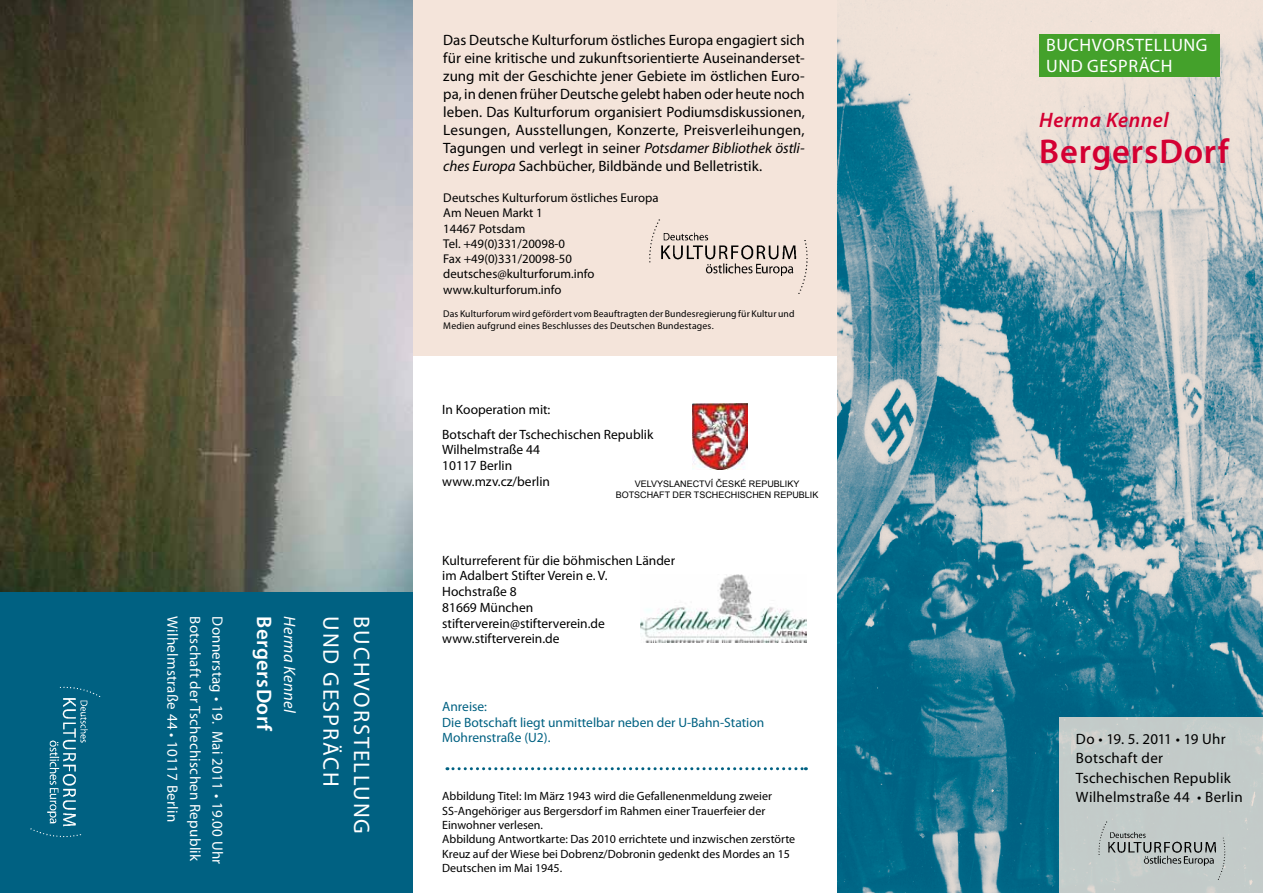
<style>
.page{position:relative;width:1263px;height:893px;background:#fff}
.page>*{position:absolute;margin:0;border:0;box-sizing:border-box;transform-origin:0 0}
.t1{font:600 34.5px "Myriad Pro";letter-spacing:.025em;color:#d40032}
.t2{font:22.5px/30.6px "Myriad Pro";letter-spacing:.08em;color:#fff}
.t3{font:600 21px "Myriad Pro";letter-spacing:.02em;color:#fff}
.t4{font:italic 600 21px "Myriad Pro";letter-spacing:.025em;color:#d40032}
.t5{font:18px/21.3px "Myriad Pro";letter-spacing:.03em;color:#fff}
.t6{font:italic 16.5px "Myriad Pro";letter-spacing:.02em;color:#fff}
.t7{font:15px/18px "Myriad Pro";letter-spacing:.015em;color:#000}
.t8{font:15px "Myriad Pro";letter-spacing:.02em;color:#fff}
.t9{font:13.5px/15.8px "Myriad Pro";color:#000}
.t10{font:13.5px/15.8px "Myriad Pro";color:#006182}
.t11{font:12.75px/15.3px "Myriad Pro";color:#000}
.t12{font:12px/14.4px "Myriad Pro";color:#000}
.t13{font:9.75px/12px "Myriad Pro";letter-spacing:.015em;color:#000}
.t14{font:9px/10.8px "Arial";color:#000;text-align:center}
.s1{font-style:italic}
</style>
<div class="page">
<div style="left:412px;top:0;width:426px;height:355px;background:#f4e4da"></div>
<div style="left:0;top:591px;width:412px;height:302px;background:#006182"></div>
<img style="left:30px;top:686px;width:71px;height:152px">
<img style="left:0;top:0;width:412px;height:591px">
<svg style="left:447px;top:767px;width:359px;height:3px"></svg>
<img style="left:838px;top:0;width:425px;height:893px">
<div style="left:1059px;top:717px;width:204px;height:176px;background:#c3cbc9"></div>
<img style="left:1098px;top:819px;width:128px;height:63px">
<img style="left:649px;top:219px;width:159px;height:75px">
<div style="left:1039px;top:34px;width:180px;height:43px;background:#44a12b"></div>
<img style="left:693px;top:404px;width:55px;height:65px">
<img style="left:640px;top:574px;width:167px;height:69px">
<p class="t8" style="left:182px;top:616px;width:207px;rotate:90deg">Wilhelmstraße 44 • 10117 Berlin</p>
<p class="t8" style="left:204px;top:616px;width:247px;rotate:90deg">Botschaft der Tschechischen Republik</p>
<p class="t8" style="left:227px;top:616px;width:109px;rotate:90deg">Donnerstag • 19.</p>
<h3 class="t3" style="left:278px;top:616px;width:117px;rotate:90deg">BergersDorf</h3>
<p class="t6" style="left:300px;top:616px;width:98px;rotate:90deg">Herma Kennel</p>
<p class="t8" style="left:227px;top:731px;width:135px;rotate:90deg">Mai 2011 • 19.00 Uhr</p>
<h2 class="t2" style="left:377px;top:616px;width:219px;rotate:90deg">Buchvorstellung und Gespräch</h2>
<p class="t7" style="left:443px;top:31px;width:363px;text-align:justify">Das Deutsche Kulturforum östliches Europa engagiert sich für eine kritische und zukunftsorientierte Auseinanderset&shy;zung mit der Geschichte jener Gebiete im östlichen Euro&shy;pa, in denen früher Deutsche gelebt haben oder heute noch leben. Das Kulturforum organisiert Podiumsdiskussionen, Lesungen, Ausstellungen, Konzerte, Preisverleihungen, Tagungen und verlegt in seiner <span class="s1">Potsdamer Bibliothek östli&shy;ches Europa</span> Sachbücher, Bildbände und Belletristik.</p>
<p class="t11" style="left:443px;top:190px;width:217px">Deutsches Kulturforum östliches Europa<br>Am Neuen Markt 1<br>14467 Potsdam<br>Tel. +49(0)331/20098-0<br>Fax +49(0)331/20098-50 deutsches@kulturforum.info www.kulturforum.info</p>
<p class="t13" style="left:443px;top:307px;width:353px">Das Kulturforum wird gefördert vom Beauftragten der Bundesregierung für Kultur und<br>Medien aufgrund eines Beschlusses des Deutschen Bundestages.</p>
<p class="t9" style="left:442px;top:397px;width:213px;line-height:24.3px">In Kooperation mit:<br>Botschaft der Tschechischen Republik</p>
<p class="t9" style="left:442px;top:442px;width:109px">Wilhelmstraße 44<br>10117 Berlin www.mzv.cz/berlin</p>
<p class="t14" style="left:616px;top:478px;width:204px">VELVYSLANECTVÍ ČESKÉ REPUBLIKY<br>BOTSCHAFT DER TSCHECHISCHEN REPUBLIK</p>
<p class="t9" style="left:442px;top:552px;width:234px">Kulturreferent für die böhmischen Länder im Adalbert Stifter Verein e. V.<br>Hochstraße 8<br>81669 München stifterverein@stifterverein.de www.stifterverein.de</p>
<p class="t10" style="left:442px;top:698px;width:324px">Anreise:<br>Die Botschaft liegt unmittelbar neben der U-Bahn-Station<br>Mohrenstraße (U2).</p>
<p class="t12" style="left:442px;top:789px;width:354px">Abbildung Titel: Im März 1943 wird die Gefallenenmeldung zweier SS-Angehöriger aus Bergersdorf im Rahmen einer Trauerfeier der Einwohner verlesen.<br>Abbildung Antwortkarte: Das 2010 errichtete und inzwischen zerstörte Kreuz auf der Wiese bei Dobrenz/Dobronin gedenkt des Mordes an 15<br>Deutschen im Mai 1945.</p>
<p class="t5" style="left:1046px;top:34px;width:163px">Buchvorstellu ng und gespräch</p>
<h3 class="t4" style="left:1039px;top:107px;width:131px">Herma Kennel</h3>
<h1 class="t1" style="left:1039px;top:130px;width:191px">BergersDorf</h1>
<p class="t7" style="left:1076px;top:729px;width:168px;line-height:19.5px">Do • 19. 5. 2011 • 19 Uhr<br>Botschaft der<br>Tschechischen Republik<br>Wilhelmstraße 44 • Berlin</p>
</div>
